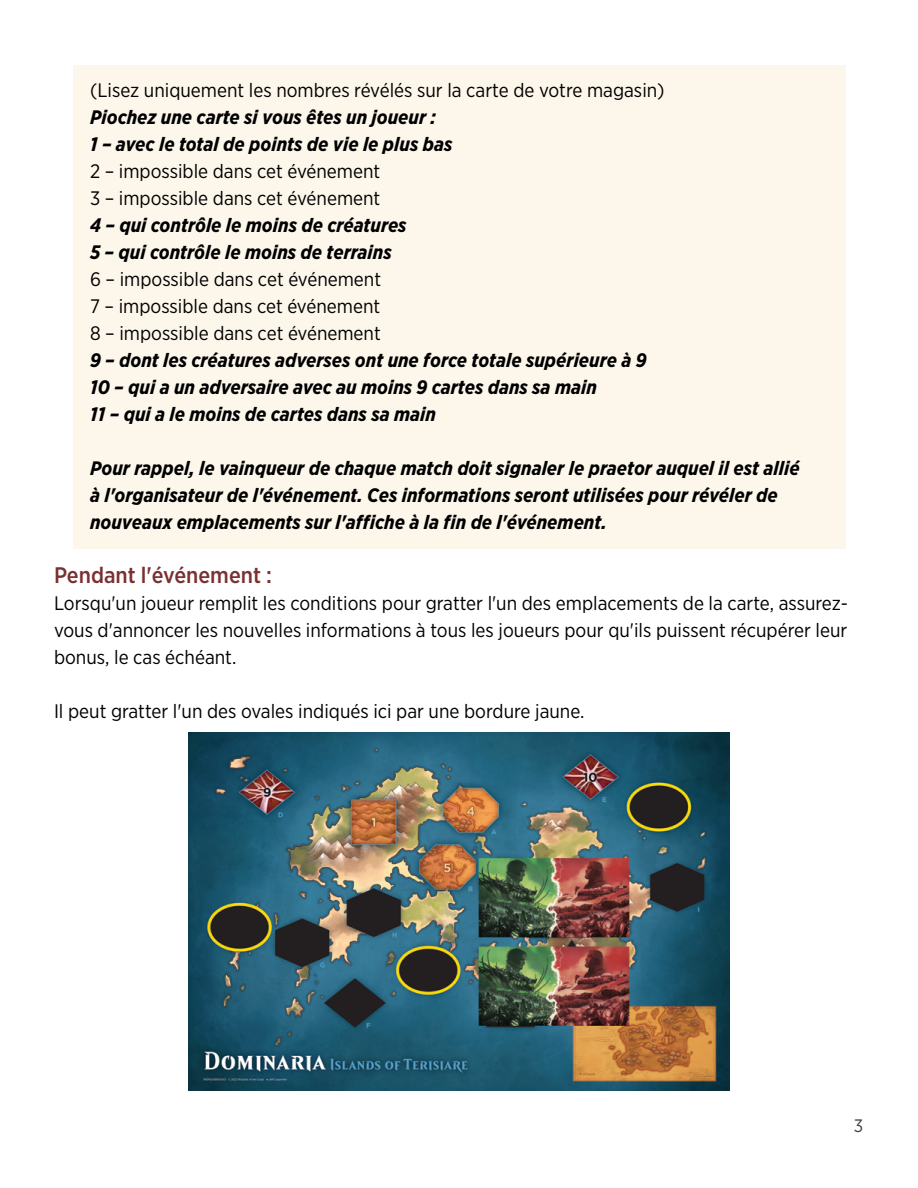
<style>
.page{position:relative;width:918px;height:1188px;background:#fff}
.page>*{position:absolute;margin:0;border:0;box-sizing:border-box;transform-origin:0 0}
.t1{font:500 22.5px "Gotham Narrow";color:#7b3132}
.t2{font:italic 700 19.5px/27px "Gotham Narrow";color:#000}
.t3{font:19.5px/27px "Gotham Narrow";color:#000;text-align:justify}
.t4{font:18px "Gotham Narrow";color:#414042}
</style>
<div class="page">
<div style="left:74px;top:65px;width:772px;height:484px;background:#fdf7eb"></div>
<img style="left:188px;top:732px;width:542px;height:358px">
<p class="t3" style="left:90px;top:76px;width:576px">(Lisez uniquement les nombres révélés sur la carte de votre magasin)</p>
<p class="t2" style="left:90px;top:103px;width:364px">Piochez une carte si vous êtes un joueur :<br>1 – avec le total de points de vie le plus bas</p>
<p class="t3" style="left:90px;top:157px;width:292px">2 – impossible dans cet événement<br>3 – impossible dans cet événement</p>
<p class="t2" style="left:90px;top:211px;width:318px">4 – qui contrôle le moins de créatures<br>5 – qui contrôle le moins de terrains</p>
<p class="t3" style="left:90px;top:265px;width:293px">6 – impossible dans cet événement 7 – impossible dans cet événement 8 – impossible dans cet événement</p>
<p class="t2" style="left:90px;top:346px;width:558px">9 – dont les créatures adverses ont une force totale supérieure à 9<br>10 – qui a un adversaire avec au moins 9 cartes dans sa main<br>11 – qui a le moins de cartes dans sa main</p>
<p class="t2" style="left:90px;top:454px;width:711px">Pour rappel, le vainqueur de chaque match doit signaler le praetor auquel il est allié à l'organisateur de l'événement. Ces informations seront utilisées pour révéler de nouveaux emplacements sur l'affiche à la fin de l'événement.</p>
<p class="t1" style="left:54px;top:560px;width:220px">Pendant l'événement :</p>
<p class="t3" style="left:54px;top:589px;width:796px">Lorsqu'un joueur remplit les conditions pour gratter l'un des emplacements de la carte, assurez&shy;vous d'annoncer les nouvelles informations à tous les joueurs pour qu'ils puissent récupérer leur bonus, le cas échéant.</p>
<p class="t3" style="left:54px;top:697px;width:532px">Il peut gratter l'un des ovales indiqués ici par une bordure jaune.</p>
<p class="t4" style="left:854px;top:1114px;width:11px">3</p>
</div>
